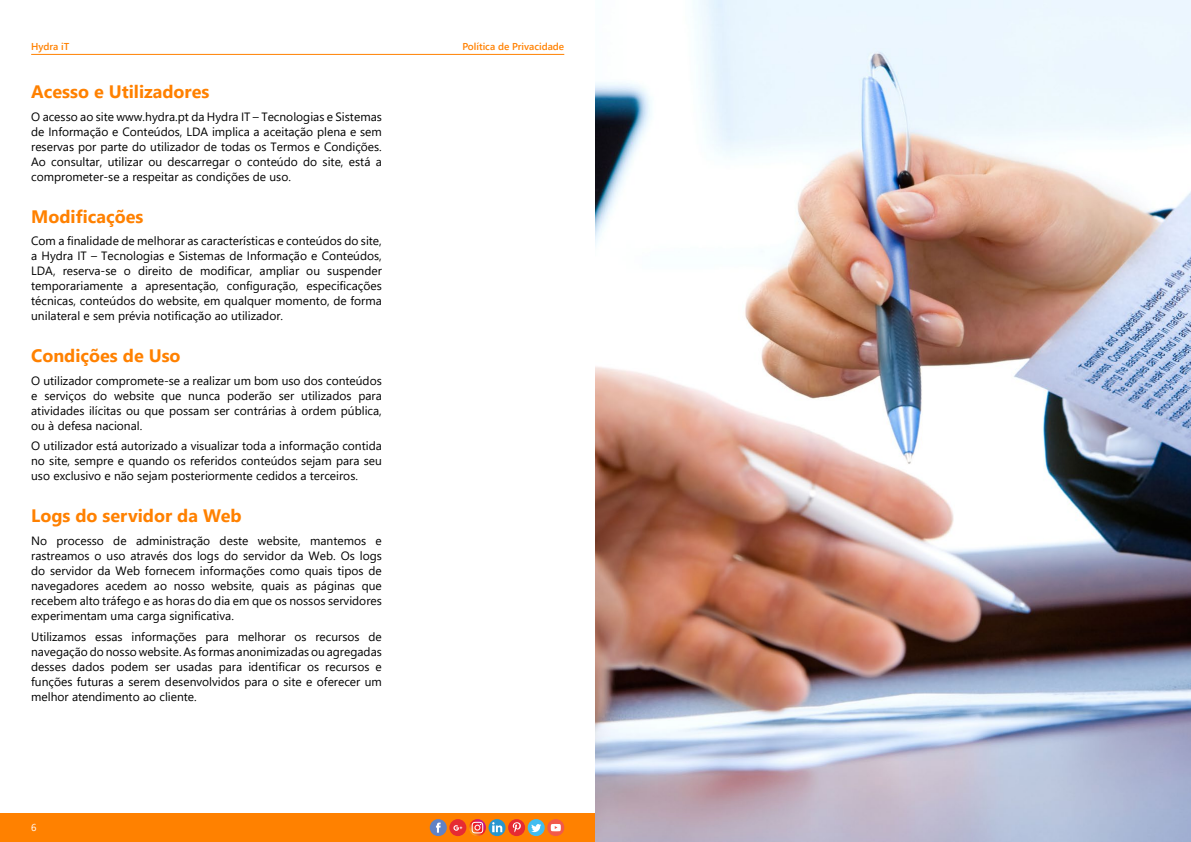
<style>
.page{position:relative;width:1191px;height:842px;background:#fff}
.page>*{position:absolute;margin:0;border:0;box-sizing:border-box;transform-origin:0 0}
.t1{font:700 18px "Segoe UI";color:#ff8100}
.t2{font:12px/15px "Segoe UI";color:#000;text-align:justify}
.t3{font:600 10px "Segoe UI";color:#ff8100}
.t4{font:10px "Segoe UI";color:#fff}
</style>
<div class="page">
<hr style="left:31px;top:54px;width:533px;height:1px;background:#ff8100">
<div style="left:0;top:813px;width:595px;height:29px;background:#ff8100"></div>
<div style="left:430px;top:819px;width:17px;height:17px;background:#6182c4;border-radius:50%"></div>
<svg style="left:436px;top:822px;width:4px;height:11px"></svg>
<div style="left:547px;top:819px;width:17px;height:17px;background:#f2594a;border-radius:50%"></div>
<svg style="left:551px;top:824px;width:10px;height:7px"></svg>
<div style="left:449px;top:819px;width:17px;height:17px;background:#e62b33;border-radius:50%"></div>
<svg style="left:453px;top:825px;width:9px;height:6px"></svg>
<svg style="left:488px;top:819px;width:17px;height:17px"></svg>
<svg style="left:492px;top:822px;width:10px;height:10px"></svg>
<div style="left:508px;top:819px;width:17px;height:17px;background:#e62b33;border-radius:50%"></div>
<svg style="left:513px;top:822px;width:8px;height:10px"></svg>
<div style="left:528px;top:819px;width:17px;height:17px;background:#42bdf0;border-radius:50%"></div>
<svg style="left:531px;top:824px;width:10px;height:8px"></svg>
<svg style="left:469px;top:819px;width:17px;height:17px"></svg>
<svg style="left:471px;top:822px;width:12px;height:11px"></svg>
<img style="left:595px;top:0;width:596px;height:842px">
<p class="t3" style="left:31px;top:39px;width:40px">Hydra iT</p>
<p class="t3" style="left:462px;top:39px;width:103px">Política de Privacidade</p>
<h1 class="t1" style="left:31px;top:77px;width:180px">Acesso e Utilizadores</h1>
<p class="t2" style="left:31px;top:109px;width:352px">O acesso ao site www.hydra.pt da Hydra IT – Tecnologias e Sistemas de Informação e Conteúdos, LDA implica a aceitação plena e sem reservas por parte do utilizador de todas os Termos e Condições.<br>Ao consultar, utilizar ou descarregar o conteúdo do site, está a comprometer-se a respeitar as condições de uso.</p>
<h1 class="t1" style="left:31px;top:202px;width:114px">Modificações</h1>
<p class="t2" style="left:31px;top:233px;width:352px">Com a finalidade de melhorar as características e conteúdos do site, a Hydra IT – Tecnologias e Sistemas de Informação e Conteúdos, LDA, reserva-se o direito de modificar, ampliar ou suspender temporariamente a apresentação, configuração, especificações técnicas, conteúdos do website, em qualquer momento, de forma unilateral e sem prévia notificação ao utilizador.</p>
<h1 class="t1" style="left:31px;top:341px;width:151px">Condições de Uso</h1>
<p class="t2" style="left:31px;top:373px;width:352px">O utilizador compromete-se a realizar um bom uso dos conteúdos e serviços do website que nunca poderão ser utilizados para atividades ilícitas ou que possam ser contrárias à ordem pública, ou à defesa nacional.</p>
<p class="t2" style="left:31px;top:438px;width:352px">O utilizador está autorizado a visualizar toda a informação contida no site, sempre e quando os referidos conteúdos sejam para seu uso exclusivo e não sejam posteriormente cedidos a terceiros.</p>
<h1 class="t1" style="left:31px;top:501px;width:212px">Logs do servidor da Web</h1>
<p class="t2" style="left:31px;top:533px;width:352px">No processo de administração deste website, mantemos e rastreamos o uso através dos logs do servidor da Web. Os logs do servidor da Web fornecem informações como quais tipos de navegadores acedem ao nosso website, quais as páginas que recebem alto tráfego e as horas do dia em que os nossos servidores experimentam uma carga significativa.</p>
<p class="t2" style="left:31px;top:628px;width:352px">Utilizamos essas informações para melhorar os recursos de navegação do nosso website. As formas anonimizadas ou agregadas desses dados podem ser usadas para identificar os recursos e funções futuras a serem desenvolvidos para o site e oferecer um melhor atendimento ao cliente.</p>
<p class="t4" style="left:31px;top:820px;width:7px">6</p>
</div>
